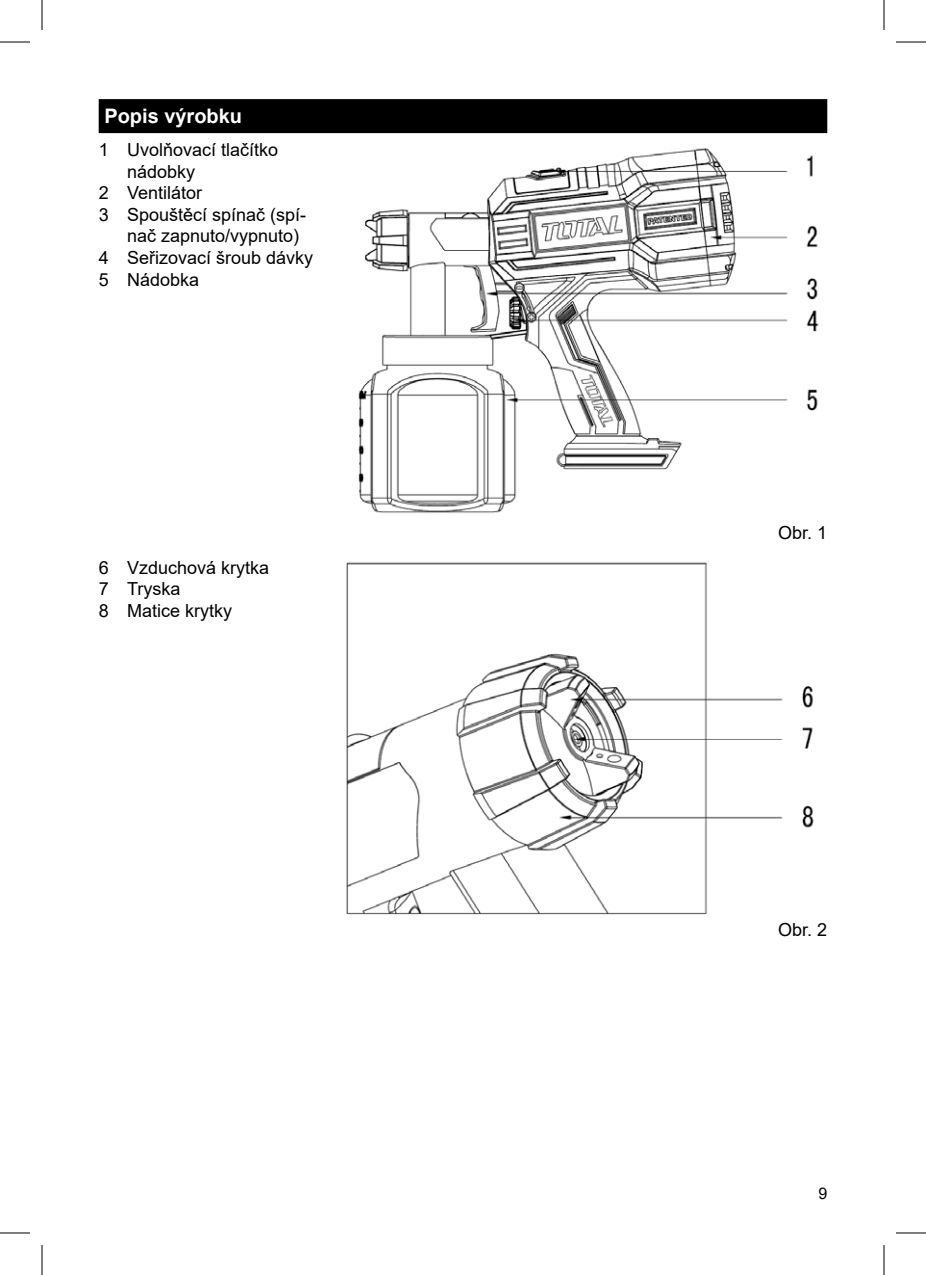
<style>
.page{position:relative;width:926px;height:1275px;background:#fff}
.page>*{position:absolute;margin:0;border:0;box-sizing:border-box;transform-origin:0 0}
.t1{font:700 20px "Arial";color:#fff}
.t2{font:18px/21.6px "Arial";color:#000}
.t3{font:16px "Arial";color:#000}
</style>
<div class="page">
<div style="left:99px;top:99px;width:728px;height:34px;background:#000"></div>
<img style="left:358px;top:148px;width:461px;height:365px">
<img style="left:346px;top:562px;width:468px;height:352px">
<hr style="left:0;top:42px;width:30px;height:1px;background:#000">
<hr style="left:896px;top:42px;width:30px;height:1px;background:#000">
<hr style="left:0;top:1232px;width:30px;height:1px;background:#000">
<hr style="left:896px;top:1232px;width:30px;height:1px;background:#000">
<hr style="left:42px;top:0;width:1px;height:30px;background:#000">
<hr style="left:42px;top:1245px;width:1px;height:30px;background:#000">
<hr style="left:884px;top:0;width:1px;height:30px;background:#000">
<hr style="left:884px;top:1245px;width:1px;height:30px;background:#000">
<p class="t1" style="left:104px;top:102px;width:139px">Popis výrobku</p>
<p class="t2" style="left:99px;top:139px;width:181px">1 Uvolňovací tlačítko</p>
<p class="t2" style="left:127px;top:160px;width:70px">nádobky</p>
<p class="t2" style="left:99px;top:182px;width:105px">2 Ventilátor</p>
<p class="t2" style="left:99px;top:204px;width:209px">3 Spouštěcí spínač (spí-</p>
<p class="t2" style="left:127px;top:225px;width:174px">nač zapnuto/vypnuto)</p>
<p class="t2" style="left:99px;top:247px;width:216px">4 Seřizovací šroub dávky</p>
<p class="t2" style="left:99px;top:268px;width:102px">5 Nádobka</p>
<p class="t2" style="left:99px;top:556px;width:172px">6 Vzduchová krytka<br>7 Tryska<br>8 Matice krytky</p>
<p class="t2" style="left:778px;top:522px;width:51px">Obr. 1</p>
<p class="t2" style="left:778px;top:919px;width:51px">Obr. 2</p>
<p class="t3" style="left:818px;top:1182px;width:10px">9</p>
</div>
